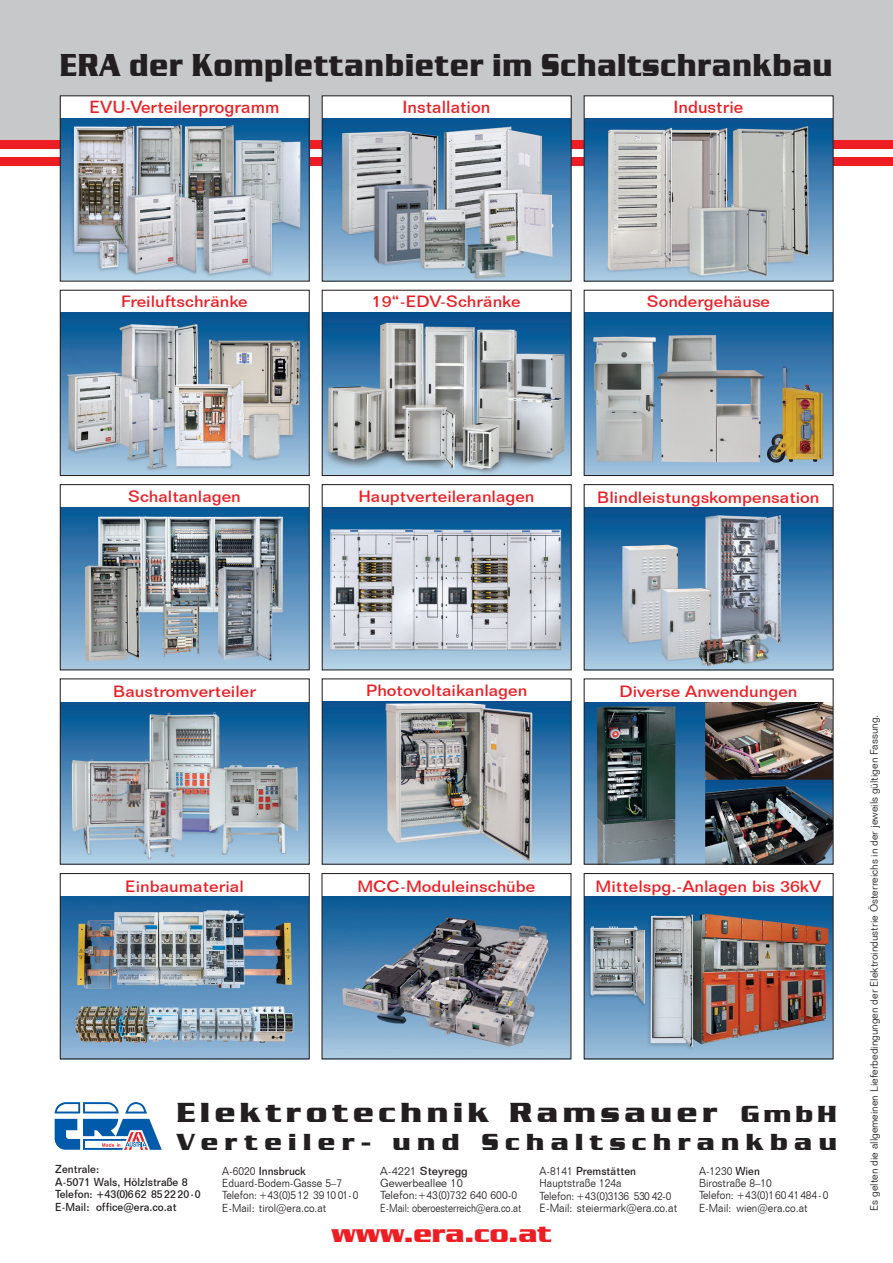
<style>
.page{position:relative;width:893px;height:1263px;background:#fff}
.page>*{position:absolute;margin:0;border:0;box-sizing:border-box;transform-origin:0 0}
.t1{font:700 32.85px "Serpentine D";letter-spacing:.04em;color:#231f20;scale:.78 1}
.t2{font:700 28.5px "Serpentine D";letter-spacing:.165em;color:#231f20}
.t3{font:700 25.5px "Serpentine D";color:#ee1d23}
.t4{font:700 24px "Serpentine D";letter-spacing:.27em;color:#231f20}
.t5{font:500 17.1px "Folio BT";color:#ee1d23}
.t6{font:500 15.9px "Folio BT";color:#ee1d23;scale:1.07 1}
.t7{font:300 11.55px "Folio BT";color:#231f20;scale:.92 1}
.t8{font:300 11.25px/12.5px "Folio BT";color:#231f20;scale:.92 1}
.t9{font:500 11.25px/12.5px "Folio BT";color:#231f20;scale:.92 1}
.t10{font:300 11.25px/12.5px "Folio BT";color:#231f20}
.t11{font:300 11.25px "Folio BT";color:#231f20;scale:.85 1}
.t12{font:300 10.5px "Folio BT";color:#231f20}
.s1{font-size:24px}
.s2{font-weight:500}
</style>
<div class="page">
<div style="left:0;top:0;width:893px;height:140px;background:#c7c8ca"></div>
<div style="left:0;top:140px;width:893px;height:9px;background:#ee1d23"></div>
<div style="left:0;top:157px;width:893px;height:9px;background:#ee1d23"></div>
<div style="left:61px;top:96px;width:249px;height:27px;background:#fff"></div>
<div style="left:322px;top:96px;width:249px;height:27px;background:#fff"></div>
<div style="left:584px;top:96px;width:249px;height:27px;background:#fff"></div>
<svg style="left:55px;top:1102px;width:64px;height:11px"></svg>
<svg style="left:125px;top:1102px;width:22px;height:11px"></svg>
<svg style="left:55px;top:1119px;width:107px;height:31px"></svg>
<img style="left:62px;top:119px;width:246px;height:161px">
<img style="left:62px;top:313px;width:246px;height:161px">
<img style="left:324px;top:701px;width:246px;height:162px">
<img style="left:323px;top:897px;width:246px;height:160px">
<img style="left:62px;top:702px;width:246px;height:161px">
<img style="left:324px;top:118px;width:246px;height:162px">
<img style="left:324px;top:313px;width:246px;height:161px">
<img style="left:62px;top:507px;width:246px;height:161px">
<img style="left:586px;top:508px;width:246px;height:160px">
<img style="left:586px;top:702px;width:246px;height:161px">
<img style="left:586px;top:118px;width:246px;height:162px">
<img style="left:586px;top:313px;width:246px;height:161px">
<img style="left:324px;top:507px;width:246px;height:161px">
<img style="left:62px;top:897px;width:246px;height:160px">
<img style="left:586px;top:897px;width:246px;height:160px">
<div style="left:322px;top:290px;width:250px;height:186px;border:1px solid #231f20"></div>
<div style="left:584px;top:95px;width:250px;height:187px;border:1px solid #231f20"></div>
<div style="left:60px;top:290px;width:250px;height:186px;border:1px solid #231f20"></div>
<div style="left:322px;top:95px;width:250px;height:187px;border:1px solid #231f20"></div>
<div style="left:584px;top:290px;width:250px;height:186px;border:1px solid #231f20"></div>
<div style="left:60px;top:484px;width:250px;height:186px;border:1px solid #231f20"></div>
<div style="left:322px;top:484px;width:250px;height:186px;border:1px solid #231f20"></div>
<div style="left:321px;top:873px;width:250px;height:186px;border:1px solid #231f20"></div>
<div style="left:60px;top:678px;width:250px;height:187px;border:1px solid #231f20"></div>
<div style="left:584px;top:484px;width:250px;height:186px;border:1px solid #231f20"></div>
<div style="left:584px;top:678px;width:250px;height:187px;border:1px solid #231f20"></div>
<div style="left:60px;top:873px;width:250px;height:186px;border:1px solid #231f20"></div>
<div style="left:584px;top:873px;width:250px;height:186px;border:1px solid #231f20"></div>
<div style="left:60px;top:95px;width:250px;height:187px;border:1px solid #231f20"></div>
<div style="left:322px;top:678px;width:250px;height:187px;border:1px solid #231f20"></div>
<p class="t1" style="left:60px;top:47px;width:992px">ERA der Komplettanbieter im Schaltschrankbau</p>
<p class="t5" style="left:90px;top:97px;width:191px">EVU-Verteilerprogramm</p>
<p class="t6" style="left:121px;top:292px;width:120px">Freiluftschränke</p>
<p class="t5" style="left:403px;top:97px;width:89px">Installation</p>
<p class="t6" style="left:372px;top:292px;width:141px">19“-EDV-Schränke</p>
<p class="t5" style="left:673px;top:97px;width:71px">Industrie</p>
<p class="t6" style="left:647px;top:292px;width:117px">Sondergehäuse</p>
<p class="t6" style="left:128px;top:486px;width:107px">Schaltanlagen</p>
<p class="t6" style="left:358px;top:486px;width:166px">Hauptverteileranlagen</p>
<p class="t6" style="left:597px;top:487px;width:209px">Blindleistungskompensation</p>
<p class="t6" style="left:113px;top:682px;width:135px">Baustromverteiler</p>
<p class="t6" style="left:366px;top:680px;width:152px">Photovoltaikanlagen</p>
<p class="t6" style="left:619px;top:682px;width:168px">Diverse Anwendungen</p>
<p class="t6" style="left:357px;top:876px;width:168px">MCC-Moduleinschübe</p>
<p class="t6" style="left:125px;top:876px;width:112px">Einbaumaterial</p>
<p class="t6" style="left:596px;top:876px;width:212px">Mittelspg.-Anlagen bis 36kV</p>
<p class="t2" style="left:176px;top:1096px;width:662px">Elektrotechnik Ramsauer <span class="s1">GmbH</span></p>
<p class="t4" style="left:176px;top:1129px;width:662px">Verteiler- und Schaltschrankbau</p>
<p class="t9" style="left:55px;top:1163px;width:160px">Zentrale:<br>A-5071 Wals, Hölzlstraße 8<br>Telefon: +43(0)662 85 22 20-0</p>
<p class="t9" style="left:55px;top:1200px;width:133px">E-Mail: office@era.co.at</p>
<p class="t8" style="left:222px;top:1164px;width:150px">A-6020 <span class="s2">Innsbruck<br></span>Eduard-Bodem-Gasse 5–7<br>Telefon: +43(0)512 39 10 01-0<br>E-Mail: tirol@era.co.at</p>
<p class="t10" style="left:380px;top:1164px;width:138px">A-4221 <span class="s2">Steyregg<br></span>Gewerbeallee 10<br>Telefon: +43(0)732 640 600-0</p>
<p class="t11" style="left:380px;top:1201px;width:168px">E-Mail: oberoesterreich@era.co.at</p>
<p class="t8" style="left:540px;top:1164px;width:145px">A-8141 <span class="s2">Premstätten<br></span>Hauptstraße 124a<br>Telefon: +43(0)3136 530 42-0</p>
<p class="t7" style="left:540px;top:1201px;width:151px">E-Mail: steiermark@era.co.at</p>
<p class="t3" style="left:331px;top:1219px;width:221px">www.era.co.at</p>
<p class="t8" style="left:699px;top:1164px;width:81px">A-1230 <span class="s2">Wien<br></span>Birostraße 8–10</p>
<p class="t8" style="left:699px;top:1189px;width:142px">Telefon: +43(0)160 41484-0</p>
<p class="t8" style="left:699px;top:1201px;width:120px">E-Mail: wien@era.co.at</p>
<p class="t12" style="left:868px;top:1211px;width:498px;rotate:-90deg">Es gelten die allgemeinen Lieferbedingungen der Elektroindustrie Österreichs in der jeweils gültigen Fassung.</p>
</div>
